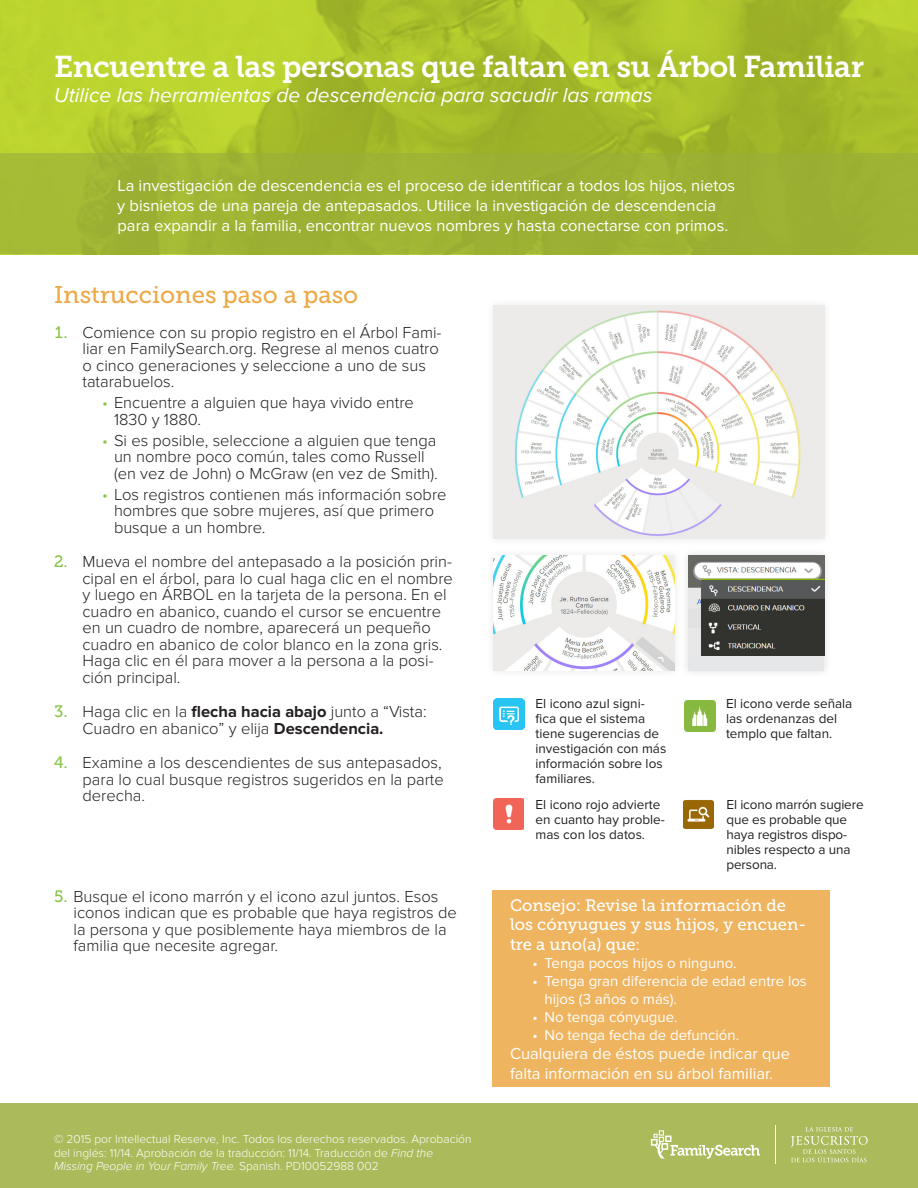
<style>
.page{position:relative;width:918px;height:1188px;background:#fff}
.page>*{position:absolute;margin:0;border:0;box-sizing:border-box;transform-origin:0 0}
.h1_CHAPtitle{font:30px "Museo Slablds Lat 700";letter-spacing:-.015em;color:#fff}
.h2_TOPIC1title{font:24px "Museo Slablds Lat 500";color:#eda947}
.subtitle_CHAPsubtit{font:italic 21px "Proxima Novalds Lat";color:#fff}
.decimal-1_LISTnmbr1{font:300 16.5px/16.5px "Proxima Novalds Lat";color:#231f20}
.print_TOPIC1quote{font:16.5px/19.8px "Proxima Novalds Lat";color:#fff}
.bullet-1_LISTbullet{font:300 16.5px/16.5px "Proxima Novalds Lat";color:#231f20}
.t1{font:16.5px/19.5px "Museo Slablds Lat 500";color:#fff}
.t2{font:15px/18px "Proxima Novalds Lat";color:#fff}
.figcaption_FIGimgCA{font:13.5px/15px "Proxima Novalds Lat";color:#231f20}
.p_CPYRTpara{font:300 12px/13.5px "Proxima Novalds Lat";color:#fff}
.s1{font-family:"Museo Slablds Lat 500";font-weight:400;color:#88c548}
.s2{color:#88c548}
.s3{font-weight:700}
.s4{font-style:italic}
.s5{font-family:"Proxima Novalds Lat"}
</style>
<div class="page">
<img style="left:0;top:0;width:918px;height:154px">
<div style="left:0;top:154px;width:918px;height:100px;background:#9db133"></div>
<div style="left:492px;top:890px;width:338px;height:197px;background:#efb45f"></div>
<img style="left:493px;top:799px;width:30px;height:31px">
<img style="left:685px;top:700px;width:31px;height:31px">
<img style="left:683px;top:800px;width:31px;height:28px">
<img style="left:493px;top:699px;width:31px;height:31px">
<div style="left:485px;top:298px;width:348px;height:249px;background:#231f20;opacity:.1"></div>
<img style="left:493px;top:306px;width:331px;height:233px">
<div style="left:485px;top:547px;width:198px;height:132px;background:#fbfbfb"></div>
<img style="left:493px;top:556px;width:182px;height:115px">
<div style="left:680px;top:547px;width:153px;height:132px;background:#f9f9f9"></div>
<div style="left:688px;top:556px;width:136px;height:115px;background:#e6e7e9"></div>
<img style="left:688px;top:556px;width:136px;height:100px">
<div style="left:0;top:1103px;width:918px;height:85px;background:#abbb5b"></div>
<svg style="left:651px;top:1130px;width:109px;height:29px"></svg>
<hr style="left:775px;top:1126px;width:1px;height:38px;background:#fff">
<svg style="left:791px;top:1127px;width:77px;height:35px"></svg>
<p class="h1_CHAPtitle" style="left:54px;top:42px;width:812px">Encuentre a las personas que faltan en su Árbol Familiar</p>
<p class="subtitle_CHAPsubtit" style="left:54px;top:80px;width:600px">Utilice las herramientas de descendencia para sacudir las ramas</p>
<p class="print_TOPIC1quote" style="left:117px;top:176px;width:620px">La investigación de descendencia es el proceso de identificar a todos los hijos, nietos y bisnietos de una pareja de antepasados. Utilice la investigación de descendencia para expandir a la familia, encontrar nuevos nombres y hasta conectarse con primos.</p>
<p class="h2_TOPIC1title" style="left:54px;top:275px;width:306px">Instrucciones paso a paso</p>
<p class="decimal-1_LISTnmbr1" style="left:82px;top:323px;width:361px;text-indent:-28px"><span class="s1">1.</span> Comience con su propio registro en el Árbol Fami&shy;liar en FamilySearch.org. Regrese al menos cuatro o cinco generaciones y seleccione a uno de sus tatarabuelos.</p>
<p class="bullet-1_LISTbullet" style="left:114px;top:394px;width:301px;text-indent:-12px"><span class="s2">•</span> Encuentre a alguien que haya vivido entre<br>1830 y 1880.</p>
<p class="bullet-1_LISTbullet" style="left:114px;top:431px;width:325px;text-indent:-12px"><span class="s2">•</span> Si es posible, seleccione a alguien que tenga un nombre poco común, tales como Russell (en vez de John) o McGraw (en vez de Smith).</p>
<p class="bullet-1_LISTbullet" style="left:114px;top:485px;width:334px;text-indent:-12px"><span class="s2">•</span> Los registros contienen más información sobre hombres que sobre mujeres, así que primero busque a un hombre.</p>
<p class="decimal-1_LISTnmbr1" style="left:82px;top:553px;width:372px;text-indent:-28px"><span class="s1">2.</span> Mueva el nombre del antepasado a la posición prin&shy;cipal en el árbol, para lo cual haga clic en el nombre y luego en ÁRBOL en la tarjeta de la persona. En el cuadro en abanico, cuando el cursor se encuentre en un cuadro de nombre, aparecerá un pequeño cuadro en abanico de color blanco en la zona gris.<br>Haga clic en él para mover a la persona a la posi&shy;ción principal.</p>
<p class="decimal-1_LISTnmbr1" style="left:82px;top:703px;width:346px;text-indent:-28px"><span class="s1">3.</span> Haga clic en la <span class="s3">flecha hacia abajo</span> junto a “Vista:<br>Cuadro en abanico” y elija <span class="s3">Descendencia.</span></p>
<p class="decimal-1_LISTnmbr1" style="left:82px;top:754px;width:363px;text-indent:-28px"><span class="s1">4.</span> Examine a los descendientes de sus antepasados, para lo cual busque registros sugeridos en la parte derecha.</p>
<p class="decimal-1_LISTnmbr1" style="left:74px;top:887px;width:385px;text-indent:-20px"><span class="s1">5.</span> Busque el icono marrón y el icono azul juntos. Esos iconos indican que es probable que haya registros de la persona y que posiblemente haya miembros de la familia que necesite agregar.</p>
<p class="p_CPYRTpara" style="left:54px;top:1132px;width:419px">© 2015 por Intellectual Reserve, Inc. Todos los derechos reservados. Aprobación del inglés: 11/14. Aprobación de la traducción: 11/14. Traducción de <span class="s4">Find the<br>Missing People in Your Family Tree.</span> Spanish. PD10052988 002</p>
<p class="figcaption_FIGimgCA" style="left:536px;top:696px;width:132px">El icono azul signi&shy;fica que el sistema tiene sugerencias de investigación con más información sobre los familiares.</p>
<p class="figcaption_FIGimgCA" style="left:726px;top:696px;width:128px">El icono verde señala las ordenanzas del templo que faltan.</p>
<p class="figcaption_FIGimgCA" style="left:536px;top:796px;width:131px">El icono rojo advierte en cuanto hay proble&shy;mas con los datos.</p>
<p class="figcaption_FIGimgCA" style="left:727px;top:796px;width:139px">El icono marrón sugiere que es probable que haya registros dispo&shy;nibles respecto a una persona.</p>
<p class="t1" style="left:510px;top:894px;width:298px">Consejo: Revise la información de los cónyugues y sus hijos, y encuen&shy;tre a uno(a) que<span class="s5">:</span></p>
<p class="t2" style="left:532px;top:954px;width:206px">• Tenga pocos hijos o ninguno.</p>
<p class="t2" style="left:544px;top:972px;width:264px;text-indent:-12px">• Tenga gran diferencia de edad entre los hijos (3 años o más).</p>
<p class="t2" style="left:532px;top:1008px;width:147px">• No tenga cónyugue.</p>
<p class="t2" style="left:532px;top:1026px;width:208px">• No tenga fecha de defunción.</p>
<p class="print_TOPIC1quote" style="left:510px;top:1044px;width:282px">Cualquiera de éstos puede indicar que falta información en su árbol familiar.</p>
</div>
